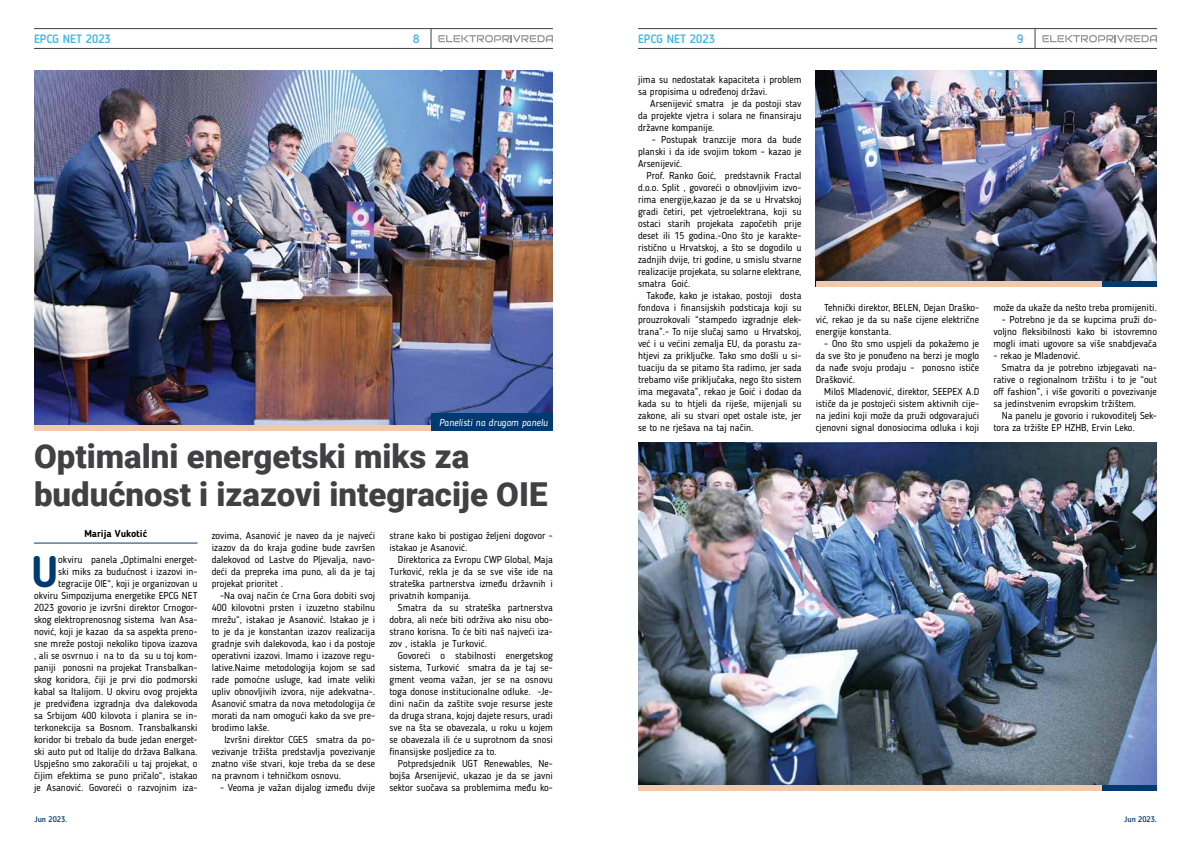
<style>
.page{position:relative;width:1191px;height:842px;background:#fff}
.page>*{position:absolute;margin:0;border:0;box-sizing:border-box;transform-origin:0 0}
.t1{font:700 43.6px "Blogger Sans";color:#003a70}
.t2{font:900 33px/38.8px "Roboto";color:#414042}
.t3{font:500 12px "Blogger Sans";color:#3cb4e5}
.t4{font:10px/12px "Blogger Sans";color:#000;text-align:justify}
.t5{font:italic 10px "Blogger Sans";color:#fff}
.t6{font:700 10px "Blogger Sans";color:#000}
.t7{font:500 8px "Blogger Sans";color:#003a70}
</style>
<div class="page">
<hr style="left:34px;top:28px;width:519px;height:1px;background:#414042">
<hr style="left:638px;top:28px;width:519px;height:1px;background:#414042">
<hr style="left:34px;top:48px;width:519px;height:1px;background:#414042">
<hr style="left:638px;top:48px;width:519px;height:1px;background:#414042">
<svg style="left:431px;top:28px;width:1px;height:20px"></svg>
<svg style="left:1034px;top:28px;width:1px;height:20px"></svg>
<svg style="left:438px;top:35px;width:9px;height:8px"></svg>
<svg style="left:453px;top:35px;width:100px;height:7px"></svg>
<svg style="left:1042px;top:35px;width:9px;height:8px"></svg>
<svg style="left:1057px;top:35px;width:100px;height:7px"></svg>
<img style="left:815px;top:71px;width:342px;height:211px">
<img style="left:34px;top:71px;width:519px;height:355px">
<img style="left:638px;top:443px;width:519px;height:343px">
<hr style="left:34px;top:542px;width:163px;height:1px;background:#003a70">
<div style="left:638px;top:786px;width:473px;height:5px;background:#f1c9ab"></div>
<div style="left:1102px;top:786px;width:55px;height:5px;background:#003a70"></div>
<div style="left:815px;top:282px;width:296px;height:5px;background:#f1c9ab"></div>
<div style="left:1102px;top:282px;width:55px;height:5px;background:#003a70"></div>
<div style="left:34px;top:426px;width:519px;height:5px;background:#f1c9ab"></div>
<div style="left:431px;top:413px;width:122px;height:18px;background:#003a70"></div>
<p class="t3" style="left:34px;top:32px;width:78px">EPCG NET 2023</p>
<p class="t3" style="left:638px;top:32px;width:78px">EPCG NET 2023</p>
<p class="t3" style="left:413px;top:32px;width:8px">8</p>
<p class="t3" style="left:1017px;top:32px;width:8px">9</p>
<p class="t5" style="left:439px;top:416px;width:110px">Panelisti na drugom panelu</p>
<h2 class="t2" style="left:34px;top:435px;width:515px">Optimalni energetski miks za budućnost i izazovi integracije OIE</h2>
<p class="t6" style="left:84px;top:527px;width:64px">Marija Vukotić</p>
<p class="t4" style="left:34px;top:553px;width:165px;text-align:right">okviru panela „Optimalni energet-<br>ski miks za budućnost i izazovi in&shy;tegracije OIE“, koji je organizovan u okviru Simpozijuma energetike EPCG NET 2023 govorio je izvršni direktor Crnogor&shy;skog elektroprenosnog sistema Ivan Asa&shy;nović, koji je kazao da sa aspekta preno&shy;sne mreže postoji nekoliko tipova izazova , ali se osvrnuo i na to da su u toj kom&shy;paniji ponosni na projekat Transbalkan&shy;skog koridora, čiji je prvi dio podmorski kabal sa Italijom. U okviru ovog projekta je predviđena izgradnja dva dalekovoda sa Srbijom 400 kilovota i planira se in&shy;terkonekcija sa Bosnom. Transbalkanski koridor bi trebalo da bude jedan energet&shy;ski auto put od Italije do država Balkana.<br>Uspješno smo zakoračili u taj projekat, o čijim efektima se puno pričalo“, istakao je Asanović. Govoreći o razvojnim iza-</p>
<h1 class="t1" style="left:32px;top:545px;width:28px">U</h1>
<p class="t4" style="left:212px;top:529px;width:165px">zovima, Asanović je naveo da je najveći izazov da do kraja godine bude završen dalekovod od Lastve do Pljevalja, navo&shy;deći da prepreka ima puno, ali da je taj projekat prioritet .</p>
<p class="t4" style="left:212px;top:589px;width:165px;text-indent:9px">-Na ovaj način će Crna Gora dobiti svoj 400 kilovotni prsten i izuzetno stabilnu mrežu“, istakao je Asanović. Istakao je i to je da je konstantan izazov realizacija gradnje svih dalekovoda, kao i da postoje operativni izazovi. Imamo i izazove regu&shy;lative.Naime metodologija kojom se sad rade pomoćne usluge, kad imate veliki upliv obnovljivih izvora, nije adekvatna-.<br>Asanović smatra da nova metodologija će morati da nam omogući kako da sve pre&shy;brodimo lakše.</p>
<p class="t4" style="left:212px;top:733px;width:165px;text-indent:13px">Izvršni direktor CGES smatra da po&shy;vezivanje tržišta predstavlja povezivanje znatno više stvari, koje treba da se dese na pravnom i tehničkom osnovu.</p>
<p class="t4" style="left:220px;top:781px;width:156px">- Veoma je važan dijalog između dvije</p>
<p class="t4" style="left:389px;top:529px;width:165px">strane kako bi postigao željeni dogovor - istakao je Asanović.</p>
<p class="t4" style="left:389px;top:553px;width:165px;text-indent:8px">Direktorica za Evropu CWP Global, Maja Turković, rekla je da se sve više ide na strateška partnerstva između državnih i privatnih kompanija.</p>
<p class="t4" style="left:389px;top:601px;width:165px;text-indent:8px">Smatra da su strateška partnerstva dobra, ali neće biti održiva ako nisu obo&shy;strano korisna. To će biti naš najveći iza&shy;zov , istakla je Turković.</p>
<p class="t4" style="left:389px;top:649px;width:165px;text-indent:8px">Govoreći o stabilnosti energetskog sistema, Turković smatra da je taj se&shy;gment veoma važan, jer se na osnovu toga donose institucionalne odluke. -Je&shy;dini način da zaštite svoje resurse jeste da druga strana, kojoj dajete resurs, uradi sve na šta se obavezala, u roku u kojem se obavezala ili će u suprotnom da snosi finansijske posljedice za to.</p>
<p class="t4" style="left:389px;top:757px;width:165px;text-indent:8px">Potpredsjednik UGT Renewables, Ne&shy;bojša Arsenijević, ukazao je da se javni sektor suočava sa problemima među ko-</p>
<p class="t4" style="left:638px;top:73px;width:165px">jima su nedostatak kapaciteta i problem sa propisima u određenoj državi.</p>
<p class="t4" style="left:638px;top:97px;width:165px;text-indent:12px">Arsenijević smatra je da postoji stav da projekte vjetra i solara ne finansiraju državne kompanije.</p>
<p class="t4" style="left:638px;top:133px;width:165px;text-indent:14px">- Postupak tranzcije mora da bude planski i da ide svojim tokom - kazao je Arsenijević.</p>
<p class="t4" style="left:638px;top:169px;width:165px;text-indent:8px">Prof. Ranko Goić, predstavnik Fractal d.o.o. Split , govoreći o obnovljivim izvo&shy;rima energije,kazao je da se u Hrvatskoj gradi četiri, pet vjetroelektrana, koji su ostaci starih projekata započetih prije deset ili 15 godina.-Ono što je karakte&shy;ristično u Hrvatskoj, a što se dogodilo u zadnjih dvije, tri godine, u smislu stvarne realizacije projekata, su solarne elektrane, smatra Goić.</p>
<p class="t4" style="left:638px;top:289px;width:165px;text-indent:8px">Takođe, kako je istakao, postoji dosta fondova i finansijskih podsticaja koji su prouzrokovali “stampedo izgradnje elek&shy;trana”.- To nije slučaj samo u Hrvatskoj, već i u većini zemalja EU, da porastu za&shy;htjevi za priključke. Tako smo došli u si&shy;tuaciju da se pitamo šta radimo, jer sada trebamo više priključaka, nego što sistem ima megavata”, rekao je Goić i dodao da kada su to htjeli da riješe, mijenjali su zakone, ali su stvari opet ostale iste, jer se to ne rješava na taj način.</p>
<p class="t4" style="left:815px;top:301px;width:165px;text-indent:8px">Tehnički direktor, BELEN, Dejan Draško&shy;vić, rekao je da su naše cijene električne energije konstanta.</p>
<p class="t4" style="left:815px;top:337px;width:165px;text-indent:8px">- Ono što smo uspjeli da pokažemo je da sve što je ponuđeno na berzi je moglo da nađe svoju prodaju - ponosno ističe Drašković.</p>
<p class="t4" style="left:815px;top:385px;width:165px;text-indent:8px">Miloš Mladenović, direktor, SEEPEX A.D ističe da je postojeći sistem aktivnih cije&shy;na jedini koji može da pruži odgovarajući cjenovni signal donosiocima odluka i koji</p>
<p class="t4" style="left:993px;top:301px;width:165px">može da ukaže da nešto treba promijeniti.</p>
<p class="t4" style="left:993px;top:313px;width:165px;text-indent:8px">- Potrebno je da se kupcima pruži do&shy;voljno fleksibilnosti kako bi istovremno mogli imati ugovore sa više snabdjevača</p>
<p class="t4" style="left:993px;top:349px;width:89px">- rekao je Mladenović.</p>
<p class="t4" style="left:1002px;top:361px;width:156px">Smatra da je potrebno izbjegavati na-</p>
<p class="t4" style="left:993px;top:373px;width:165px">rative o regionalnom tržištu i to je “out</p>
<p class="t4" style="left:993px;top:385px;width:165px">off fashion”, i više govoriti o povezivanje</p>
<p class="t4" style="left:993px;top:397px;width:144px">sa jedinstvenim evropskim tržištem.</p>
<p class="t4" style="left:1002px;top:409px;width:156px">Na panelu je govorio i rukovoditelj Sek-</p>
<p class="t4" style="left:993px;top:421px;width:143px">tora za tržište EP HZHB, Ervin Leko.</p>
<p class="t7" style="left:34px;top:814px;width:34px">Jun 2023.</p>
<p class="t7" style="left:1124px;top:814px;width:34px">Jun 2023.</p>
</div>
